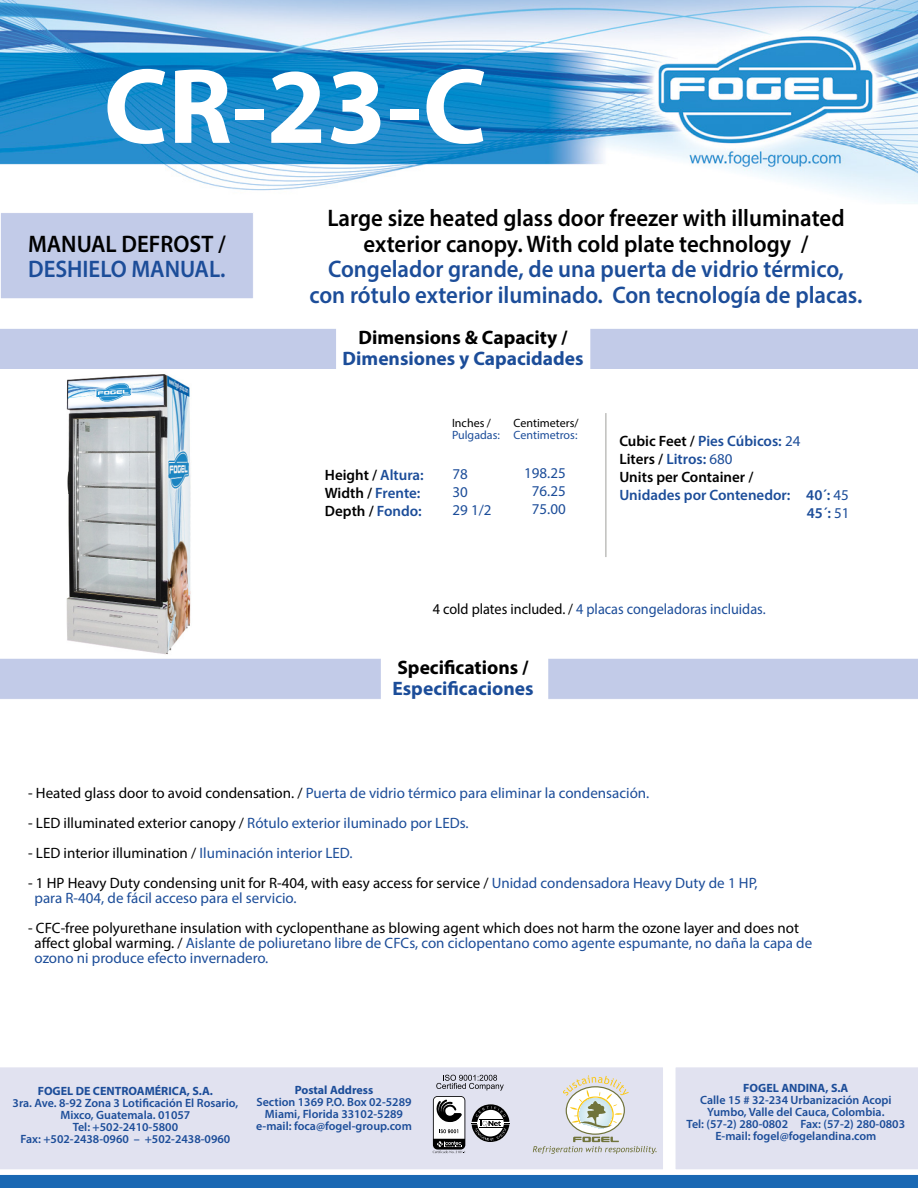
<style>
.page{position:relative;width:918px;height:1188px;background:#fff}
.page>*{position:absolute;margin:0;border:0;box-sizing:border-box;transform-origin:0 0}
.t1{font:700 108px "Myriad Pro";color:#fff}
.t2{font:600 24px "Myriad Pro";color:#1c4d99;scale:.95 1}
.t3{font:600 24px "Myriad Pro";color:#000;scale:.95 1}
.t4{font:700 19.5px "Myriad Pro";color:#1c4d99}
.t5{font:700 19.5px "Myriad Pro";color:#000}
.t6{font:15px "Myriad Pro";color:#1c4d99}
.t7{font:15px "Myriad Pro";color:#000}
.t8{font:600 15px "Myriad Pro";color:#1c4d99}
.t9{font:600 15px "Myriad Pro";color:#000}
.t10{font:15px "Myriad Pro";color:#1c4d99;scale:.95 1}
.t11{font:600 12px "Myriad Pro";color:#1c4d99}
.t12{font:700 12px "Myriad Pro";color:#1c4d99}
.t13{font:12px "Myriad Pro";color:#1c4d99}
.t14{font:12px "Myriad Pro";color:#000}
.s1{color:#1c4d99}
.s2{color:#000}
.s3{font-weight:400}
.s4{font-weight:400;color:#1c4d99}
</style>
<div class="page">
<img style="left:66px;top:374px;width:125px;height:281px">
<img style="left:0;top:0;width:918px;height:204px">
<div style="left:0;top:658px;width:918px;height:41px;background:#c2cbe8"></div>
<div style="left:0;top:329px;width:918px;height:40px;background:#c2cbe8"></div>
<div style="left:0;top:213px;width:253px;height:86px;background:#c2cbe8"></div>
<div style="left:0;top:212px;width:254px;height:87px;border:1px solid #fff"></div>
<div style="left:381px;top:652px;width:167px;height:51px;background:#fff"></div>
<div style="left:336px;top:322px;width:254px;height:51px;background:#fff"></div>
<hr style="left:605px;top:413px;width:2px;height:144px;background:#bfbfbd">
<svg style="left:0;top:1067px;width:918px;height:121px;background:#cad3e5"></svg>
<p class="t1" style="left:104px;top:36px;width:385px">CR-23-C</p>
<p class="t3" style="left:28px;top:229px;width:210px">MANUAL DEFROST /</p>
<p class="t2" style="left:28px;top:254px;width:209px">DESHIELO MANUAL.</p>
<p class="t3" style="left:327px;top:203px;width:546px">Large size heated glass door freezer with illuminated</p>
<p class="t3" style="left:364px;top:229px;width:470px">exterior canopy. With cold plate technology /</p>
<p class="t2" style="left:328px;top:254px;width:545px">Congelador grande, de una puerta de vidrio térmico,</p>
<p class="t2" style="left:309px;top:280px;width:584px">con rótulo exterior iluminado. Con tecnología de placas.</p>
<p class="t5" style="left:358px;top:325px;width:211px">Dimensions &amp; Capacity /</p>
<p class="t4" style="left:343px;top:346px;width:242px">Dimensiones y Capacidades</p>
<p class="t9" style="left:325px;top:466px;width:100px">Height / <span class="s1">Altura:</span></p>
<p class="t8" style="left:325px;top:484px;width:97px"><span class="s2">Width /</span> Frente:</p>
<p class="t9" style="left:325px;top:502px;width:98px">Depth / <span class="s1">Fondo:</span></p>
<p class="t14" style="left:452px;top:416px;width:41px">Inches /</p>
<p class="t14" style="left:514px;top:416px;width:66px">Centimeters/</p>
<p class="t13" style="left:452px;top:428px;width:127px">Pulgadas: Centimetros:</p>
<p class="t6" style="left:452px;top:464px;width:17px">78</p>
<p class="t6" style="left:452px;top:482px;width:17px">30</p>
<p class="t6" style="left:452px;top:500px;width:41px">29 1/2</p>
<p class="t6" style="left:524px;top:464px;width:43px">198.25</p>
<p class="t6" style="left:532px;top:482px;width:35px">76.25</p>
<p class="t6" style="left:532px;top:500px;width:35px">75.00</p>
<p class="t8" style="left:619px;top:432px;width:183px"><span class="s2">Cubic Feet /</span> Pies Cúbicos: <span class="s3">24</span></p>
<p class="t9" style="left:619px;top:450px;width:115px">Liters / <span class="s1">Litros:</span> <span class="s4">680</span></p>
<p class="t9" style="left:619px;top:468px;width:136px">Units per Container /</p>
<p class="t8" style="left:619px;top:486px;width:231px">Unidades por Contenedor: 40´: <span class="s3">45</span></p>
<p class="t8" style="left:807px;top:504px;width:44px">45´: <span class="s3">51</span></p>
<p class="t10" style="left:433px;top:600px;width:352px"><span class="s2">4 cold plates included. /</span> 4 placas congeladoras incluidas.</p>
<p class="t5" style="left:397px;top:655px;width:133px">Specifications /</p>
<p class="t4" style="left:392px;top:676px;width:143px">Especificaciones</p>
<p class="t6" style="left:28px;top:783px;width:623px"><span class="s2">- Heated glass door to avoid condensation. /</span> Puerta de vidrio térmico para eliminar la condensación.</p>
<p class="t6" style="left:28px;top:813px;width:442px"><span class="s2">- LED illuminated exterior canopy /</span> Rótulo exterior iluminado por LEDs.</p>
<p class="t7" style="left:28px;top:843px;width:326px">- LED interior illumination / <span class="s1">Iluminación interior LED.</span></p>
<p class="t7" style="left:28px;top:873px;width:731px">- 1 HP Heavy Duty condensing unit for R-404, with easy access for service / <span class="s1">Unidad condensadora Heavy Duty de 1 HP,</span></p>
<p class="t6" style="left:35px;top:888px;width:264px">para R-404, de fácil acceso para el servicio.</p>
<p class="t7" style="left:28px;top:918px;width:772px">- CFC-free polyurethane insulation with cyclopenthane as blowing agent which does not harm the ozone layer and does not</p>
<p class="t6" style="left:35px;top:933px;width:779px"><span class="s2">affect global warming. /</span> Aislante de poliuretano libre de CFCs, con ciclopentano como agente espumante, no daña la capa de</p>
<p class="t6" style="left:35px;top:948px;width:235px">ozono ni produce efecto invernadero.</p>
<p class="t12" style="left:38px;top:1083px;width:177px">FOGEL DE CENTROAMÉRICA, S.A.</p>
<p class="t11" style="left:13px;top:1095px;width:227px">3ra. Ave. 8-92 Zona 3 Lotificación El Rosario,</p>
<p class="t11" style="left:60px;top:1107px;width:131px">Mixco, Guatemala. 01057</p>
<p class="t11" style="left:73px;top:1119px;width:107px">Tel: +502-2410-5800</p>
<p class="t11" style="left:21px;top:1131px;width:211px">Fax: +502-2438-0960 – +502-2438-0960</p>
<p class="t12" style="left:295px;top:1083px;width:80px">Postal Address</p>
<p class="t11" style="left:256px;top:1095px;width:157px">Section 1369 P.O. Box 02-5289</p>
<p class="t11" style="left:265px;top:1107px;width:140px">Miami, Florida 33102-5289</p>
<p class="t11" style="left:256px;top:1119px;width:157px">e-mail: foca@fogel-group.com</p>
<p class="t12" style="left:743px;top:1080px;width:107px">FOGEL ANDINA, S.A</p>
<p class="t11" style="left:700px;top:1092px;width:193px">Calle 15 # 32-234 Urbanización Acopi</p>
<p class="t11" style="left:707px;top:1104px;width:179px">Yumbo, Valle del Cauca, Colombia.</p>
<p class="t11" style="left:687px;top:1116px;width:220px">Tel: (57-2) 280-0802 Fax: (57-2) 280-0803</p>
<p class="t11" style="left:715px;top:1128px;width:163px">E-mail: fogel@fogelandina.com</p>
</div>
